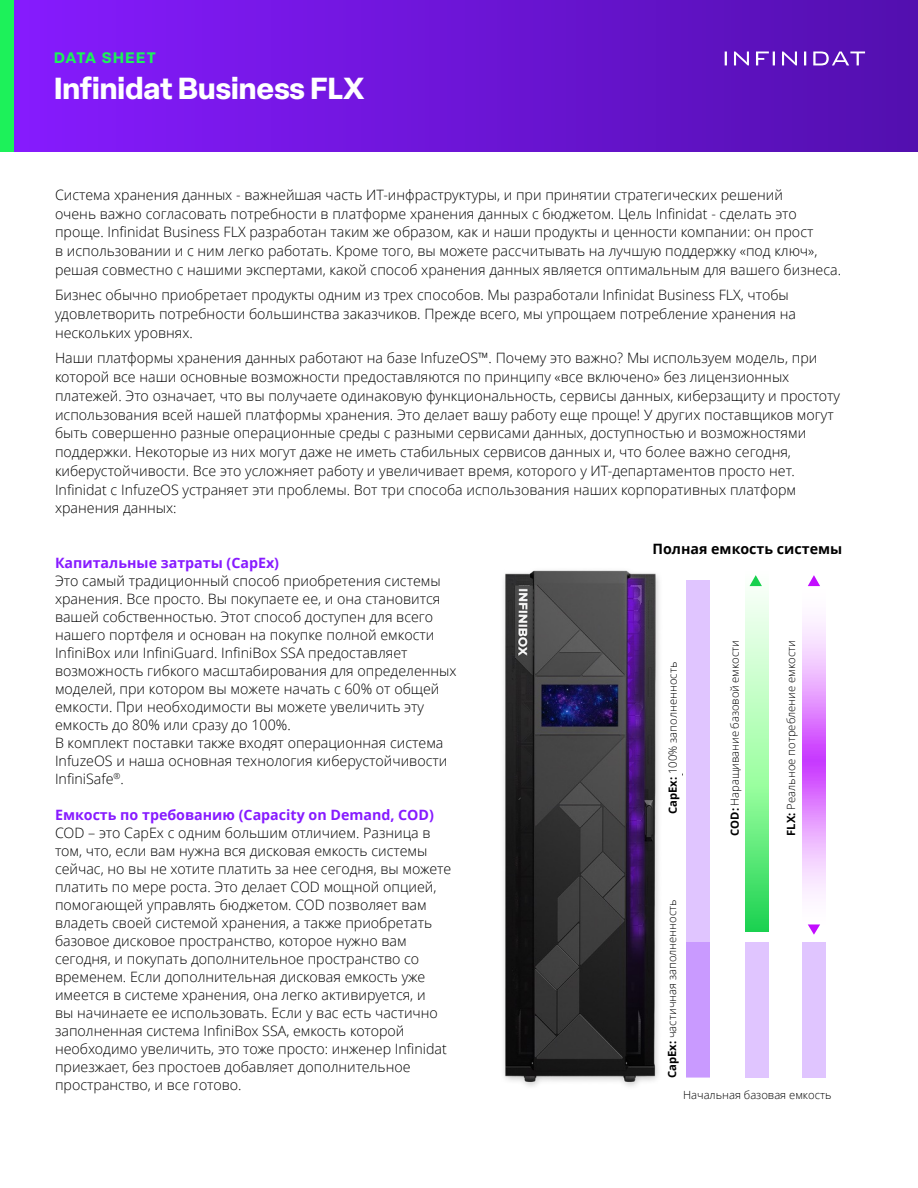
<style>
.page{position:relative;width:918px;height:1188px;background:#fff}
.page>*{position:absolute;margin:0;border:0;box-sizing:border-box;transform-origin:0 0}
.Subtitle_2{font:700 30px "Elza";color:#fff}
.Subtitle_2-2{font:700 15px "Elza";letter-spacing:.095em;color:#1df15a}
.t1{font:700 14.55px "Elza";color:#000}
.Light_text_no_tabs{font:300 14.25px/18px "Open Sans";color:#000}
.Light_text_no_tabs-2{font:700 14.25px "Open Sans";color:#871bff}
.Light_text_no_tabs-3{font:700 14.25px "Open Sans";color:#000}
.t2{font:11.7px "Elza";letter-spacing:.005em;color:#000}
.Light_text_no_tabs-4{font:300 11.25px "Open Sans";color:#000}
.s1{font-weight:700;color:#871bff}
.s2{font-weight:700}
</style>
<div class="page">
<div style="left:0;top:0;width:918px;height:151px;background:linear-gradient(to right,#871bff,#520faf)"></div>
<svg style="left:725px;top:52px;width:140px;height:13px"></svg>
<div style="left:0;top:0;width:14px;height:151px;background:#1df15a"></div>
<img style="left:503px;top:570px;width:207px;height:517px">
<svg style="left:745px;top:585px;width:23px;height:347px;background:#99f5a7"></svg>
<svg style="left:803px;top:586px;width:23px;height:339px"></svg>
<svg style="left:750px;top:575px;width:12px;height:11px"></svg>
<svg style="left:808px;top:575px;width:12px;height:11px"></svg>
<svg style="left:808px;top:924px;width:12px;height:11px"></svg>
<div style="left:686px;top:580px;width:24px;height:497px;background:#e0c5ff"></div>
<div style="left:745px;top:943px;width:23px;height:135px;background:#e0c5ff"></div>
<div style="left:803px;top:943px;width:23px;height:135px;background:#e0c5ff"></div>
<div style="left:686px;top:943px;width:24px;height:134px;background:#c99aff"></div>
<div style="left:663px;top:882px;width:18px;height:196px;background:#fff"></div>
<div style="left:664px;top:640px;width:17px;height:196px;background:#fff"></div>
<div style="left:683px;top:1086px;width:196px;height:18px;background:#fff"></div>
<p class="Subtitle_2-2" style="left:54px;top:47px;width:103px">DATA SHEET</p>
<p class="Subtitle_2" style="left:54px;top:67px;width:312px">Infinidat Business FLX</p>
<p class="Light_text_no_tabs" style="left:55px;top:185px;width:788px;line-height:18.8px">Система хранения данных - важнейшая часть ИТ-инфраструктуры, и при принятии стратегических решений<br>очень важно согласовать потребности в платформе хранения данных с бюджетом. Цель Infinidat - сделать это проще. Infinidat Business FLX разработан таким же образом, как и наши продукты и ценности компании: он прост<br>в использовании и с ним легко работать. Кроме того, вы можете рассчитывать на лучшую поддержку «под ключ», решая совместно с нашими экспертами, какой способ хранения данных является оптимальным для вашего бизнеса.</p>
<p class="Light_text_no_tabs" style="left:55px;top:285px;width:743px;line-height:18.8px">Бизнес обычно приобретает продукты одним из трех способов. Мы разработали Infinidat Business FLX, чтобы удовлетворить потребности большинства заказчиков. Прежде всего, мы упрощаем потребление хранения на нескольких уровнях.</p>
<p class="Light_text_no_tabs" style="left:55px;top:348px;width:786px;line-height:18.8px">Наши платформы хранения данных работают на базе InfuzeOS™. Почему это важно? Мы используем модель, при которой все наши основные возможности предоставляются по принципу «все включено» без лицензионных платежей. Это означает, что вы получаете одинаковую функциональность, сервисы данных, киберзащиту и простоту использования всей нашей платформы хранения. Это делает вашу работу еще проще! У других поставщиков могут быть совершенно разные операционные среды с разными сервисами данных, доступностью и возможностями поддержки. Некоторые из них могут даже не иметь стабильных сервисов данных и, что более важно сегодня, киберустойчивости. Все это усложняет работу и увеличивает время, которого у ИТ-департаментов просто нет.<br>Infinidat с InfuzeOS устраняет эти проблемы. Вот три способа использования наших корпоративных платформ хранения данных:</p>
<p class="Light_text_no_tabs-2" style="left:55px;top:553px;width:226px">Капитальные затраты (CapEx)</p>
<p class="Light_text_no_tabs" style="left:55px;top:572px;width:403px">Это самый традиционный способ приобретения системы хранения. Все просто. Вы покупаете ее, и она становится вашей собственностью. Этот способ доступен для всего нашего портфеля и основан на покупке полной емкости InfiniBox или InfiniGuard. InfiniBox SSA предоставляет возможность гибкого масштабирования для определенных моделей, при котором вы можете начать с 60% от общей емкости. При необходимости вы можете увеличить эту емкость до 80% или сразу до 100%.</p>
<p class="Light_text_no_tabs" style="left:55px;top:734px;width:394px">В комплект поставки также входят операционная система<br>InfuzeOS и наша основная технология киберустойчивости<br>InfiniSafe<sup>®</sup>.</p>
<p class="Light_text_no_tabs" style="left:55px;top:806px;width:398px"><span class="s1">Емкость по требованию (Capacity on Demand, COD)<br></span>COD – это CapEx с одним большим отличием. Разница в том, что, если вам нужна вся дисковая емкость системы сейчас, но вы не хотите платить за нее сегодня, вы можете платить по мере роста. Это делает COD мощной опцией, помогающей управлять бюджетом. COD позволяет вам владеть своей системой хранения, а также приобретать базовое дисковое пространство, которое нужно вам сегодня, и покупать дополнительное пространство со временем. Если дополнительная дисковая емкость уже имеется в системе хранения, она легко активируется, и<br>вы начинаете ее использовать. Если у вас есть частично заполненная система InfiniBox SSA, емкость которой необходимо увеличить, это тоже просто: инженер Infinidat приезжает, без простоев добавляет дополнительное пространство, и все готово.</p>
<p class="t1" style="left:684px;top:538px;width:146px">Full System Capacity</p>
<p class="Light_text_no_tabs-3" style="left:652px;top:539px;width:191px">Полная емкость системы</p>
<p class="Light_text_no_tabs-4" style="left:665px;top:814px;width:153px;rotate:-90deg"><span class="s2">CapEx:</span> 100% заполненность</p>
<p class="t2" style="left:669px;top:791px;width:91px;rotate:-90deg"><span class="s2">CapEx</span>: full frame</p>
<p class="Light_text_no_tabs-4" style="left:664px;top:1078px;width:180px;rotate:-90deg"><span class="s2">CapEx:</span> частичная заполненность</p>
<p class="t2" style="left:664px;top:1078px;width:137px;rotate:-90deg"><span class="s2">CapEx</span>: partially populated</p>
<p class="Light_text_no_tabs-4" style="left:727px;top:836px;width:197px;rotate:-90deg"><span class="s2">COD:</span> Наращивание базовой емкости</p>
<p class="Light_text_no_tabs-4" style="left:783px;top:836px;width:197px;rotate:-90deg"><span class="s2">FLX:</span> Реальное потребление емкости</p>
<p class="t2" style="left:728px;top:830px;width:170px;rotate:-90deg"><span class="s2">COD</span>: Add more to base capacity</p>
<p class="t2" style="left:784px;top:802px;width:114px;rotate:-90deg"><span class="s2">FLX</span>: Burst up or down</p>
<p class="t2" style="left:735px;top:1084px;width:103px">Initial Base Capacity</p>
<p class="Light_text_no_tabs-4" style="left:683px;top:1088px;width:150px">Начальная базовая емкость</p>
</div>
